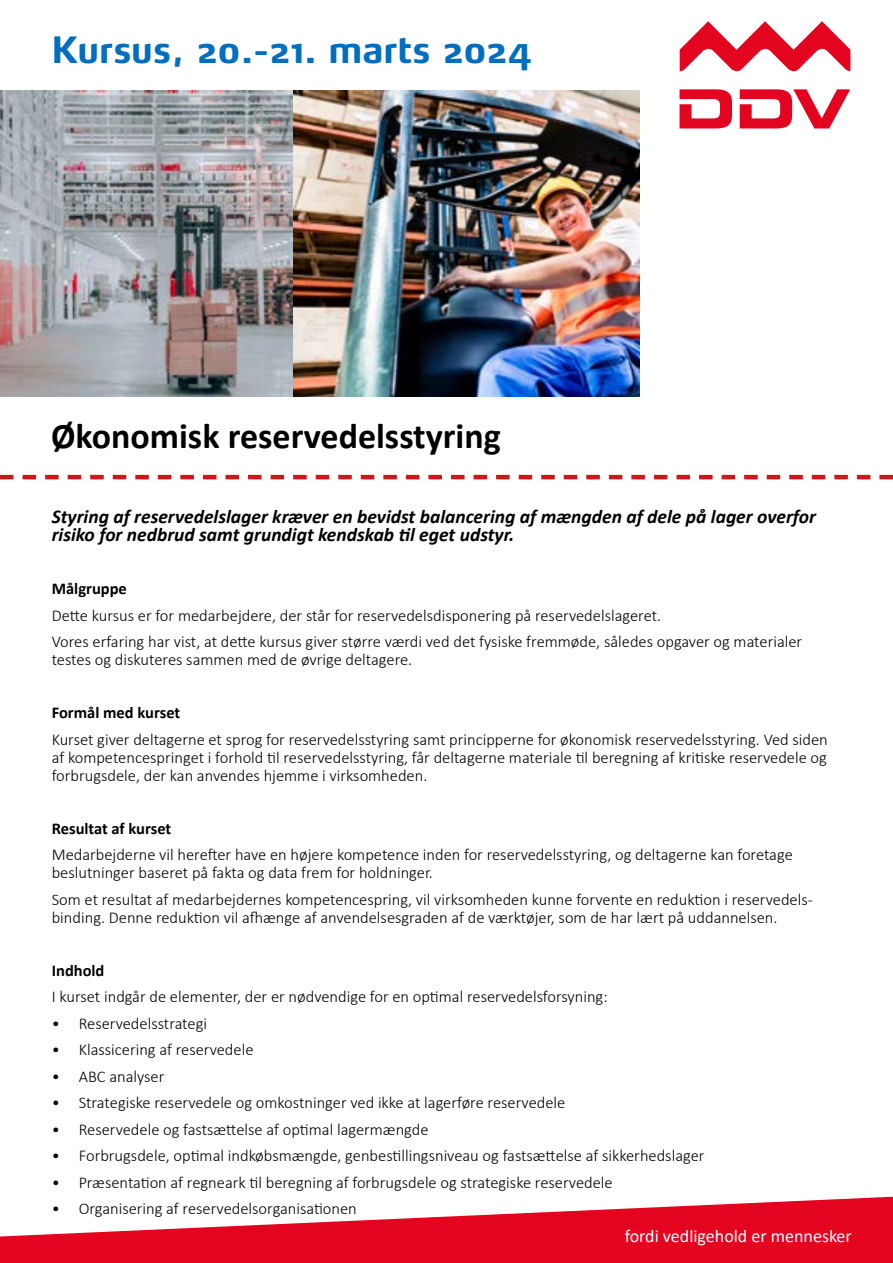
<style>
.page{position:relative;width:893px;height:1263px;background:#fff}
.page>*{position:absolute;margin:0;border:0;box-sizing:border-box;transform-origin:0 0}
.t1{font:700 36px "Calibri";color:#000}
.t2{font:700 36px "Max";letter-spacing:.005em;color:#016ec0}
.t3{font:italic 700 19.5px/18px "Calibri";color:#000}
.t4{font:18px "Calibri";color:#fff}
.t5{font:300 16.5px/18px "Calibri";color:#000}
.t6{font:700 16.5px "Calibri";color:#000}
</style>
<div class="page">
<svg style="left:0;top:1197px;width:893px;height:66px;fill:#e30520"></svg>
<svg style="left:679px;top:89px;width:53px;height:39px"></svg>
<svg style="left:740px;top:89px;width:110px;height:39px"></svg>
<svg style="left:680px;top:21px;width:170px;height:51px"></svg>
<svg style="left:0;top:475px;width:893px;height:4px"></svg>
<img style="left:0;top:90px;width:640px;height:306px">
<h1 class="t2" style="left:51px;top:27px;width:483px">Kursus, 20.-21. marts 2024</h1>
<h1 class="t1" style="left:51px;top:411px;width:451px">Økonomisk reservedelsstyring</h1>
<p class="t3" style="left:52px;top:507px;width:766px">Styring af reservedelslager kræver en bevidst balancering af mængden af dele på lager overfor risiko for nedbrud samt grundigt kendskab til eget udstyr.</p>
<p class="t6" style="left:52px;top:577px;width:77px">Målgruppe</p>
<p class="t5" style="left:52px;top:602px;width:752px;line-height:26.5px">Dette kursus er for medarbejdere, der står for reservedelsdisponering på reservedelslageret.<br>Vores erfaring har vist, at dette kursus giver større værdi ved det fysiske fremmøde, således opgaver og materialer</p>
<p class="t5" style="left:52px;top:650px;width:362px">testes og diskuteres sammen med de øvrige deltagere.</p>
<p class="t6" style="left:52px;top:701px;width:130px">Formål med kurset</p>
<p class="t5" style="left:52px;top:730px;width:778px;text-align:justify">Kurset giver deltagerne et sprog for reservedelsstyring samt principperne for økonomisk reservedelsstyring. Ved siden af kompetencespringet i forhold til reservedelsstyring, får deltagerne materiale til beregning af kritiske reservedele og forbrugsdele, der kan anvendes hjemme i virksomheden.</p>
<p class="t6" style="left:52px;top:816px;width:121px">Resultat af kurset</p>
<p class="t5" style="left:52px;top:845px;width:743px">Medarbejderne vil herefter have en højere kompetence inden for reservedelsstyring, og deltagerne kan foretage beslutninger baseret på fakta og data frem for holdninger.</p>
<p class="t5" style="left:52px;top:890px;width:763px">Som et resultat af medarbejdernes kompetencespring, vil virksomheden kunne forvente en reduktion i reservedels&shy;binding. Denne reduktion vil afhænge af anvendelsesgraden af de værktøjer, som de har lært på uddannelsen.</p>
<p class="t6" style="left:52px;top:958px;width:54px">Indhold</p>
<p class="t5" style="left:52px;top:987px;width:557px">I kurset indgår de elementer, der er nødvendige for en optimal reservedelsforsyning:</p>
<p class="t5" style="left:52px;top:1014px;width:157px">• Reservedelsstrategi</p>
<p class="t5" style="left:52px;top:1040px;width:203px">• Klassicering af reservedele</p>
<p class="t5" style="left:52px;top:1067px;width:114px">• ABC analyser</p>
<p class="t5" style="left:52px;top:1093px;width:515px">• Strategiske reservedele og omkostninger ved ikke at lagerføre reservedele</p>
<p class="t5" style="left:52px;top:1120px;width:378px">• Reservedele og fastsættelse af optimal lagermængde</p>
<p class="t5" style="left:52px;top:1146px;width:654px">• Forbrugsdele, optimal indkøbsmængde, genbestillingsniveau og fastsættelse af sikkerhedslager</p>
<p class="t5" style="left:52px;top:1173px;width:562px">• Præsentation af regneark til beregning af forbrugsdele og strategiske reservedele</p>
<p class="t5" style="left:52px;top:1199px;width:307px">• Organisering af reservedelsorganisationen</p>
<p class="t4" style="left:625px;top:1223px;width:229px">fordi vedligehold er mennesker</p>
</div>
